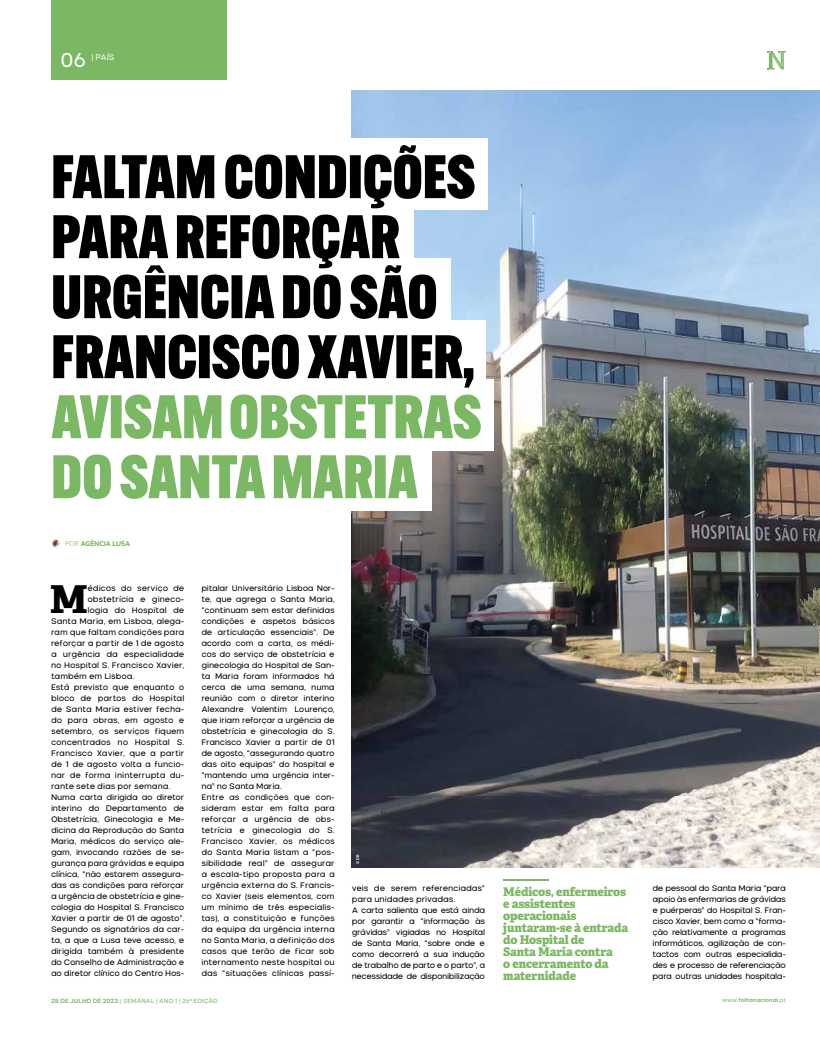
<style>
.page{position:relative;width:820px;height:1049px;background:#fff}
.page>*{position:absolute;margin:0;border:0;box-sizing:border-box;transform-origin:0 0}
.t1{font:900 60px/60px "Alternate Gothic Cond ATF";letter-spacing:.01em;color:#000}
.t2{font:900 60px/60px "Alternate Gothic Cond ATF";letter-spacing:.01em;color:#7ab863}
.t3{font:800 38.4px "Adelle";color:#000}
.t4{font:20px "Nominee";color:#fff}
.t5{font:800 12px/12px "Adelle";letter-spacing:-.015em;color:#7ab863}
.t6{font:8px/11px "Nominee";letter-spacing:-.03em;color:#000}
.t7{font:8px/11px "Nominee";letter-spacing:-.06em;color:#000}
.t8{font:8px "Nominee";color:#fff}
.t9{font:700 6.7px "Azo Sans";color:#81b356}
.t10{font:6px "Nominee";letter-spacing:-.01em;color:#7ab863}
.t11{font:700 5.5px "Nominee";letter-spacing:-.015em;color:#7ab863}
.t12{font:600 4px "Articulat CF";color:#fff}
.s1{font-weight:300}
.s2{font-weight:700}
.s3{font-weight:400}
</style>
<div class="page">
<img style="left:351px;top:91px;width:468px;height:776px">
<div style="left:343px;top:138px;width:145px;height:71px;background:#fff"></div>
<div style="left:343px;top:198px;width:70px;height:72px;background:#fff"></div>
<div style="left:343px;top:258px;width:108px;height:71px;background:#fff"></div>
<div style="left:343px;top:321px;width:142px;height:71px;background:#fff"></div>
<div style="left:343px;top:379px;width:150px;height:72px;background:#fff"></div>
<div style="left:343px;top:439px;width:88px;height:72px;background:#fff"></div>
<svg style="left:51px;top:539px;width:10px;height:9px"></svg>
<svg style="left:53px;top:540px;width:5px;height:7px"></svg>
<hr style="left:503px;top:879px;width:45px;height:1px;background:#7ab863">
<svg style="left:767px;top:51px;width:18px;height:18px"></svg>
<div style="left:51px;top:0;width:175px;height:80px;background:#7ab863"></div>
<h3 class="t4" style="left:60px;top:48px;width:28px">06</h3>
<p class="t8" style="left:91px;top:52px;width:25px">| PAÍS</p>
<h1 class="t1" style="left:52px;top:147px;width:424px">FALTAM CONDIÇÕES<br>PARA REFORÇAR<br>URGÊNCIA DO SÃO<br>FRANCISCO XAVIER,</h1>
<h1 class="t2" style="left:52px;top:387px;width:431px">AVISAM OBSTETRAS<br>DO SANTA MARIA</h1>
<p class="t9" style="left:65px;top:539px;width:66px"><span class="s1">POR</span> AGÊNCIA LUSA</p>
<h2 class="t3" style="left:50px;top:574px;width:39px">M</h2>
<p class="t6" style="left:87px;top:582px;width:98px">édicos do serviço de</p>
<p class="t6" style="left:87px;top:593px;width:98px">obstetrícia e gineco-</p>
<p class="t6" style="left:87px;top:604px;width:98px">logia do Hospital de</p>
<p class="t6" style="left:51px;top:615px;width:135px">Santa Maria, em Lisboa, alega-</p>
<p class="t6" style="left:51px;top:626px;width:135px">ram que faltam condições para</p>
<p class="t6" style="left:51px;top:637px;width:135px">reforçar a partir de 1 de agosto</p>
<p class="t6" style="left:51px;top:648px;width:135px">a urgência da especialidade</p>
<p class="t6" style="left:51px;top:659px;width:135px">no Hospital S. Francisco Xavier,</p>
<p class="t6" style="left:51px;top:670px;width:85px">também em Lisboa.</p>
<p class="t6" style="left:51px;top:681px;width:135px">Está previsto que enquanto o</p>
<p class="t6" style="left:51px;top:692px;width:135px">bloco de partos do Hospital</p>
<p class="t6" style="left:51px;top:703px;width:135px">de Santa Maria estiver fecha-</p>
<p class="t6" style="left:51px;top:714px;width:135px">do para obras, em agosto e</p>
<p class="t6" style="left:51px;top:725px;width:135px">setembro, os serviços fiquem</p>
<p class="t6" style="left:51px;top:736px;width:135px">concentrados no Hospital S.</p>
<p class="t6" style="left:51px;top:747px;width:135px">Francisco Xavier, que a partir</p>
<p class="t6" style="left:51px;top:758px;width:135px">de 1 de agosto volta a funcio-</p>
<p class="t6" style="left:51px;top:769px;width:135px">nar de forma ininterrupta du-</p>
<p class="t6" style="left:51px;top:780px;width:121px">rante sete dias por semana.</p>
<p class="t6" style="left:51px;top:791px;width:135px">Numa carta dirigida ao diretor</p>
<p class="t6" style="left:51px;top:802px;width:135px">interino do Departamento de</p>
<p class="t6" style="left:51px;top:813px;width:135px">Obstetrícia, Ginecologia e Me-</p>
<p class="t6" style="left:51px;top:824px;width:135px">dicina da Reprodução do Santa</p>
<p class="t6" style="left:51px;top:835px;width:135px">Maria, médicos do serviço ale-</p>
<p class="t6" style="left:51px;top:846px;width:135px">gam, invocando razões de se-</p>
<p class="t6" style="left:51px;top:857px;width:135px">gurança para grávidas e equipa</p>
<p class="t6" style="left:51px;top:868px;width:135px">clínica, “não estarem assegura-</p>
<p class="t6" style="left:51px;top:879px;width:135px">das as condições para reforçar</p>
<p class="t6" style="left:51px;top:890px;width:135px">a urgência de obstetrícia e gine-</p>
<p class="t6" style="left:51px;top:901px;width:135px">cologia do Hospital S. Francisco</p>
<p class="t6" style="left:51px;top:912px;width:135px">Xavier a partir de 01 de agosto”.</p>
<p class="t6" style="left:51px;top:923px;width:135px">Segundo os signatários da car-</p>
<p class="t6" style="left:51px;top:934px;width:135px">ta, a que a Lusa teve acesso, e</p>
<p class="t6" style="left:51px;top:945px;width:135px">dirigida também à presidente</p>
<p class="t6" style="left:51px;top:956px;width:135px">do Conselho de Administração e</p>
<p class="t6" style="left:51px;top:967px;width:135px">ao diretor clínico do Centro Hos-</p>
<p class="t6" style="left:201px;top:582px;width:135px">pitalar Universitário Lisboa Nor&shy;te, que agrega o Santa Maria, “continuam sem estar definidas condições e aspetos básicos de articulação essenciais”. De acordo com a carta, os médi&shy;cos do serviço de obstetrícia e ginecologia do Hospital de San&shy;ta Maria foram informados há cerca de uma semana, numa reunião com o diretor interino<br>Alexandre Valentim Lourenço, que iriam reforçar a urgência de obstetrícia e ginecologia do S.<br>Francisco Xavier a partir de 01 de agosto, “assegurando quatro das oito equipas” do hospital e “mantendo uma urgência inter&shy;na” no Santa Maria.<br>Entre as condições que con&shy;sideram estar em falta para reforçar a urgência de obs&shy;tetrícia e ginecologia do S.<br>Francisco Xavier, os médicos do Santa Maria listam a “pos&shy;sibilidade real” de assegurar a escala-tipo proposta para a urgência externa do S. Francis&shy;co Xavier (seis elementos, com um mínimo de três especialis&shy;tas), a constituição e funções da equipa da urgência interna no Santa Maria, a definição dos casos que terão de ficar sob internamento neste hospital ou das “situações clínicas passí-</p>
<p class="t12" style="left:355px;top:864px;width:11px;rotate:-90deg">© DR</p>
<p class="t7" style="left:352px;top:882px;width:135px">veis de serem referenciadas” para unidades privadas.<br>A carta salienta que está ainda por garantir a “informação às grávidas” vigiadas no Hospital de Santa Maria, “sobre onde e como decorrerá a sua indução de trabalho de parto e o parto”, a necessidade de disponibilização</p>
<p class="t6" style="left:652px;top:882px;width:135px;text-align:justify">de pessoal do Santa Maria “para apoio às enfermarias de grávidas e puérperas” do Hospital S. Fran&shy;cisco Xavier, bem como a “forma&shy;ção relativamente a programas informáticos, agilização de con&shy;tactos com outras especialida&shy;des e processo de referenciação para outras unidades hospitala-</p>
<h3 class="t5" style="left:503px;top:885px;width:126px">Médicos, enfermeiros e assistentes operacionais juntaram-se à entrada do Hospital de<br>Santa Maria contra<br>o encerramento da maternidade</h3>
<p class="t10" style="left:51px;top:997px;width:168px"><span class="s2">28 DE JULHO DE 2023</span> | SEMANAL | ANO 1 | 26<sup>a</sup> EDIÇÃO</p>
<p class="t11" style="left:722px;top:997px;width:65px"><span class="s3">www.</span>folhanacional<span class="s3">.pt</span></p>
</div>
